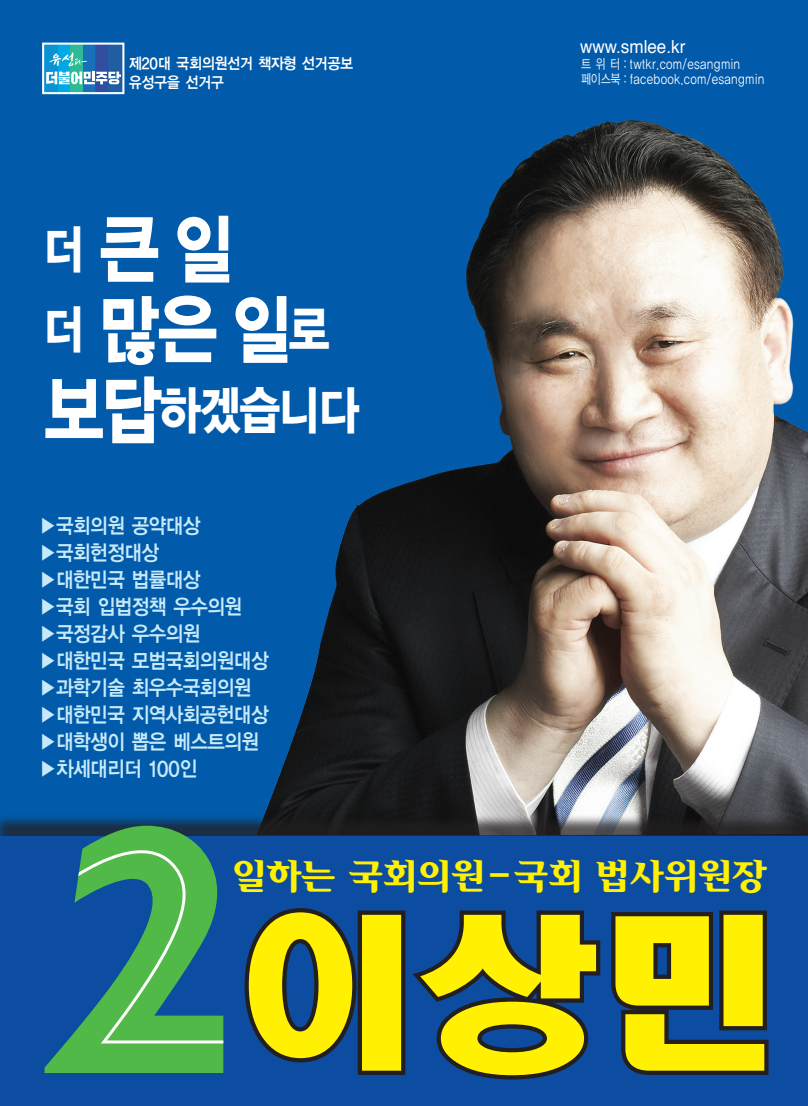
<style>
.page{position:relative;width:808px;height:1106px;background:#015aaa}
.page>*{position:absolute;margin:0;border:0;box-sizing:border-box;transform-origin:0 0}
.t1{font:76.05px/80.4px "YGO16";color:#fff;scale:.85 1}
.t2{font:52.05px "YGO16";letter-spacing:-.1em;color:#fff;scale:.85 1}
.t3{font:36px "Iris B";letter-spacing:-.05em;color:#fff101}
.t4{font:21px/27px "YGO14";letter-spacing:-.1em;color:#c6eafa;scale:.9 1}
.t5{font:18px "Helvetica";color:#fff;scale:.95 1}
.t6{font:15.45px/18.6px "YGO14";letter-spacing:-.09em;color:#fff;scale:.9 1}
.t7{font:13.5px/15px "YGO12";letter-spacing:-.05em;color:#fff;scale:.8 1}
.s1{font-size:52.05px}
.s2{font-size:76.05px}
</style>
<div class="page">
<div style="left:43px;top:43px;width:15px;height:50px;background:#0a93d3"></div>
<svg style="left:46px;top:46px;width:75px;height:45px;background:#4a9ac4"></svg>
<div style="left:42px;top:43px;width:82px;height:51px;border:2px solid #fff"></div>
<img style="left:264px;top:119px;width:544px;height:695px">
<div style="left:0;top:814px;width:808px;height:292px;background:#231f20;opacity:.75"></div>
<div style="left:0;top:837px;width:808px;height:269px;background:#0d4da1"></div>
<svg style="left:44px;top:825px;width:179px;height:248px"></svg>
<svg style="left:78px;top:847px;width:145px;height:196px"></svg>
<svg style="left:245px;top:908px;width:160px;height:166px"></svg>
<svg style="left:413px;top:910px;width:187px;height:169px"></svg>
<svg style="left:611px;top:910px;width:157px;height:164px;background:#aeaf20"></svg>
<p class="t6" style="left:129px;top:54px;width:252px">제20대 국회의원선거 책자형 선거공보 유성구을 선거구</p>
<h1 class="t1" style="left:42px;top:209px;width:342px"><span class="s1">더</span>큰일<br><span class="s1">더</span> 많은일<span class="s1">로</span></h1>
<h2 class="t2" style="left:42px;top:377px;width:378px"><span class="s2">보답</span>하겠습니다</h2>
<p class="t4" style="left:39px;top:512px;width:258px">▶국회의원 공약대상 ▶국회헌정대상<br>▶대한민국 법률대상<br>▶국회 입법정책 우수의원 ▶국정감사 우수의원 ▶대한민국 모범국회의원대상 ▶과학기술 최우수국회의원 ▶대한민국 지역사회공헌대상 ▶대학생이 뽑은 베스트의원 ▶차세대리더 100인</p>
<p class="t5" style="left:580px;top:31px;width:113px">www.smlee.kr</p>
<p class="t7" style="left:581px;top:57px;width:232px">트 위 터：twtkr.com/esangmin 페이스북：facebook.com/esangmin</p>
<h3 class="t3" style="left:232px;top:857px;width:537px">일하는 국회의원-국회 법사위원장</h3>
</div>
